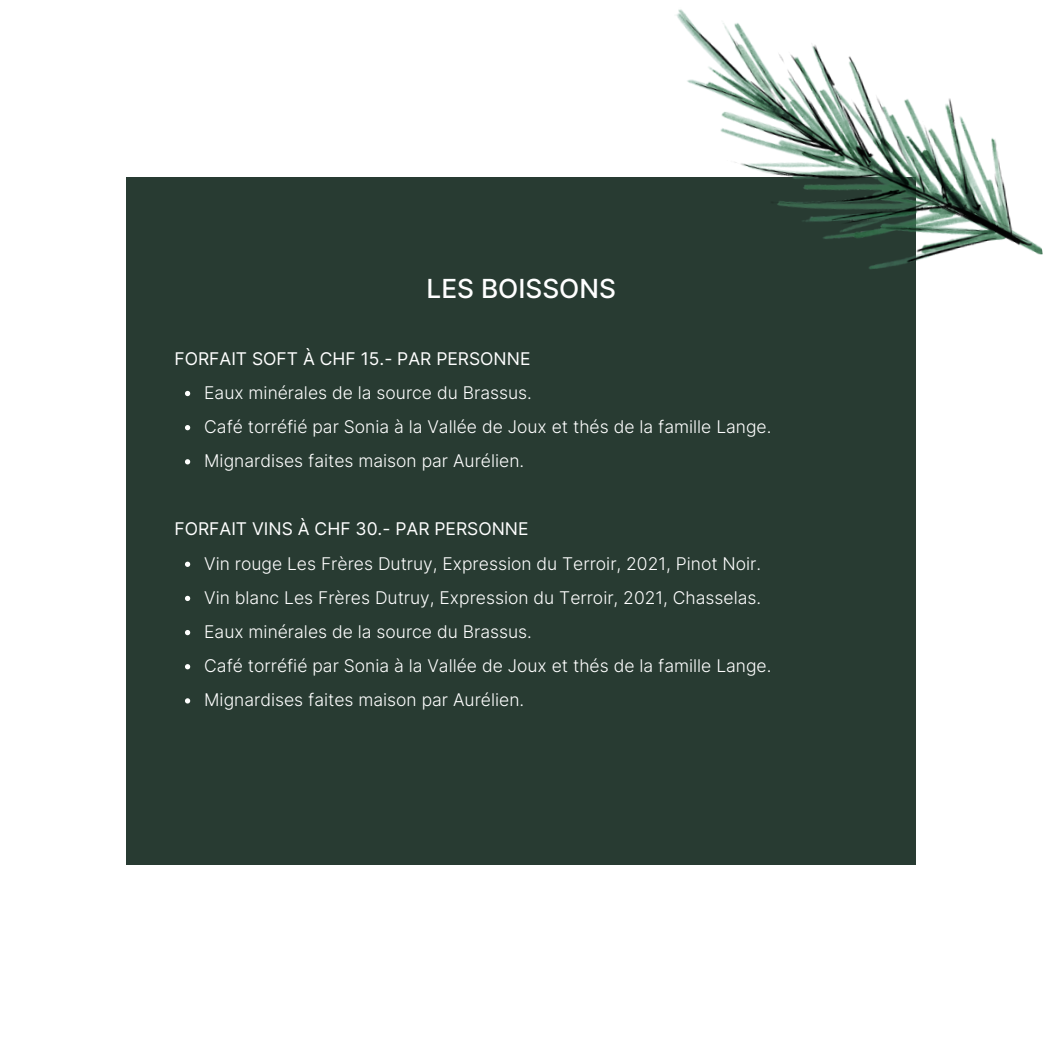
<style>
.page{position:relative;width:1043px;height:1043px;background:#fff}
.page>*{position:absolute;margin:0;border:0;box-sizing:border-box;transform-origin:0 0}
.t1{font:500 26.25px "Inter";color:#fff}
.t2{font:300 17.5px/34.1px "Inter";color:#fff}
.t3{font:17.5px "Inter";color:#fff}
</style>
<div class="page">
<div style="left:126px;top:177px;width:789px;height:687px;background:#283b32"></div>
<svg style="left:185px;top:391px;width:5px;height:5px"></svg>
<svg style="left:185px;top:425px;width:5px;height:5px"></svg>
<svg style="left:185px;top:459px;width:5px;height:5px"></svg>
<svg style="left:185px;top:561px;width:5px;height:5px"></svg>
<svg style="left:185px;top:595px;width:5px;height:6px"></svg>
<svg style="left:185px;top:630px;width:5px;height:5px"></svg>
<svg style="left:185px;top:664px;width:5px;height:5px"></svg>
<svg style="left:185px;top:698px;width:5px;height:5px"></svg>
<img style="left:676px;top:9px;width:366px;height:281px">
<p class="t1" style="left:426px;top:272px;width:191px">LES BOISSONS</p>
<p class="t3" style="left:174px;top:347px;width:357px">FORFAIT SOFT À CHF 15.- PAR PERSONNE</p>
<p class="t2" style="left:204px;top:375px;width:568px">Eaux minérales de la source du Brassus.<br>Café torréfié par Sonia à la Vallée de Joux et thés de la famille Lange.<br>Mignardises faites maison par Aurélien.</p>
<p class="t3" style="left:174px;top:518px;width:355px">FORFAIT VINS À CHF 30.- PAR PERSONNE</p>
<p class="t2" style="left:204px;top:546px;width:568px">Vin rouge Les Frères Dutruy, Expression du Terroir, 2021, Pinot Noir.<br>Vin blanc Les Frères Dutruy, Expression du Terroir, 2021, Chasselas.<br>Eaux minérales de la source du Brassus.<br>Café torréfié par Sonia à la Vallée de Joux et thés de la famille Lange.<br>Mignardises faites maison par Aurélien.</p>
</div>
